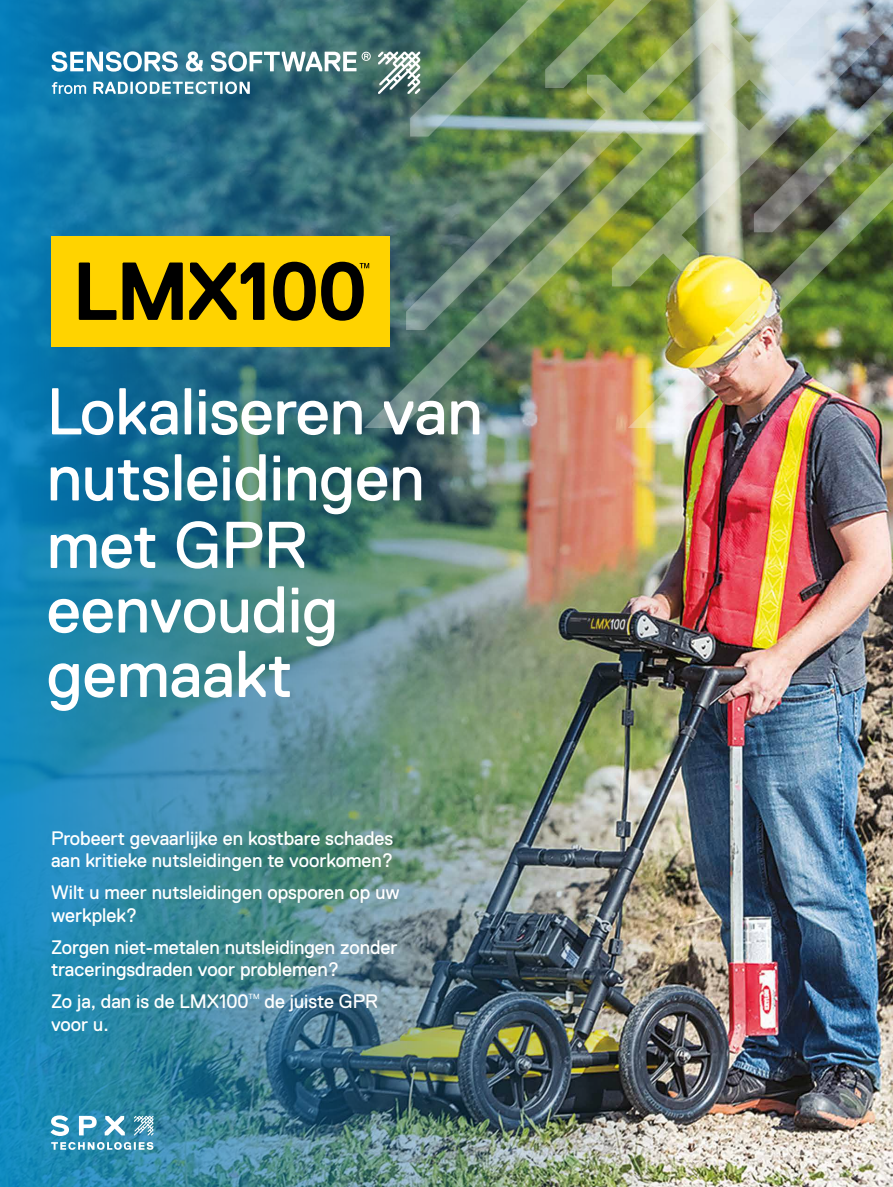
<style>
.page{position:relative;width:893px;height:1187px;background:#fff}
.page>*{position:absolute;margin:0;border:0;box-sizing:border-box;transform-origin:0 0}
.t1{font:66px/65.6px "Replica Std";color:#fff}
.t2{font:19.5px/22.5px "Replica Std";color:#fff}
.t3{font:7.5px "Replica Std";color:#fff}
</style>
<div class="page">
<img style="left:685px;top:428px;width:208px;height:758px">
<img style="left:0;top:0;width:685px;height:1186px">
<svg style="left:362px;top:52px;width:2px;height:9px"></svg>
<svg style="left:52px;top:82px;width:34px;height:12px"></svg>
<svg style="left:93px;top:82px;width:157px;height:12px"></svg>
<svg style="left:52px;top:51px;width:126px;height:21px"></svg>
<svg style="left:186px;top:51px;width:17px;height:21px"></svg>
<svg style="left:211px;top:51px;width:145px;height:21px"></svg>
<svg style="left:50px;top:1115px;width:19px;height:20px"></svg>
<svg style="left:79px;top:1115px;width:18px;height:20px"></svg>
<svg style="left:105px;top:1115px;width:20px;height:20px"></svg>
<svg style="left:134px;top:1115px;width:19px;height:20px"></svg>
<svg style="left:51px;top:1141px;width:102px;height:8px"></svg>
<img style="left:364px;top:0;width:264px;height:428px">
<img style="left:378px;top:0;width:515px;height:271px">
<img style="left:628px;top:150px;width:265px;height:278px">
<img style="left:406px;top:0;width:361px;height:330px">
<div style="left:51px;top:236px;width:338px;height:111px;background:#ffd300"></div>
<svg style="left:79px;top:262px;width:38px;height:58px"></svg>
<svg style="left:123px;top:262px;width:60px;height:58px"></svg>
<svg style="left:189px;top:262px;width:75px;height:58px"></svg>
<svg style="left:273px;top:262px;width:96px;height:59px"></svg>
<h1 class="t1" style="left:47px;top:379px;width:437px">Lokaliseren van nutsleidingen met GPR eenvoudig gemaakt</h1>
<p class="t2" style="left:51px;top:826px;width:344px">Probeert gevaarlijke en kostbare schades aan kritieke nutsleidingen te voorkomen?</p>
<p class="t2" style="left:51px;top:881px;width:350px">Wilt u meer nutsleidingen opsporen op uw werkplek?</p>
<p class="t2" style="left:51px;top:935px;width:348px">Zorgen niet-metalen nutsleidingen zonder traceringsdraden voor problemen?</p>
<p class="t2" style="left:51px;top:990px;width:199px">Zo ja, dan is de LMX100</p>
<p class="t3" style="left:249px;top:992px;width:12px">TM</p>
<p class="t2" style="left:265px;top:990px;width:115px">de juiste GPR</p>
<p class="t2" style="left:51px;top:1012px;width:59px">voor u.</p>
</div>
